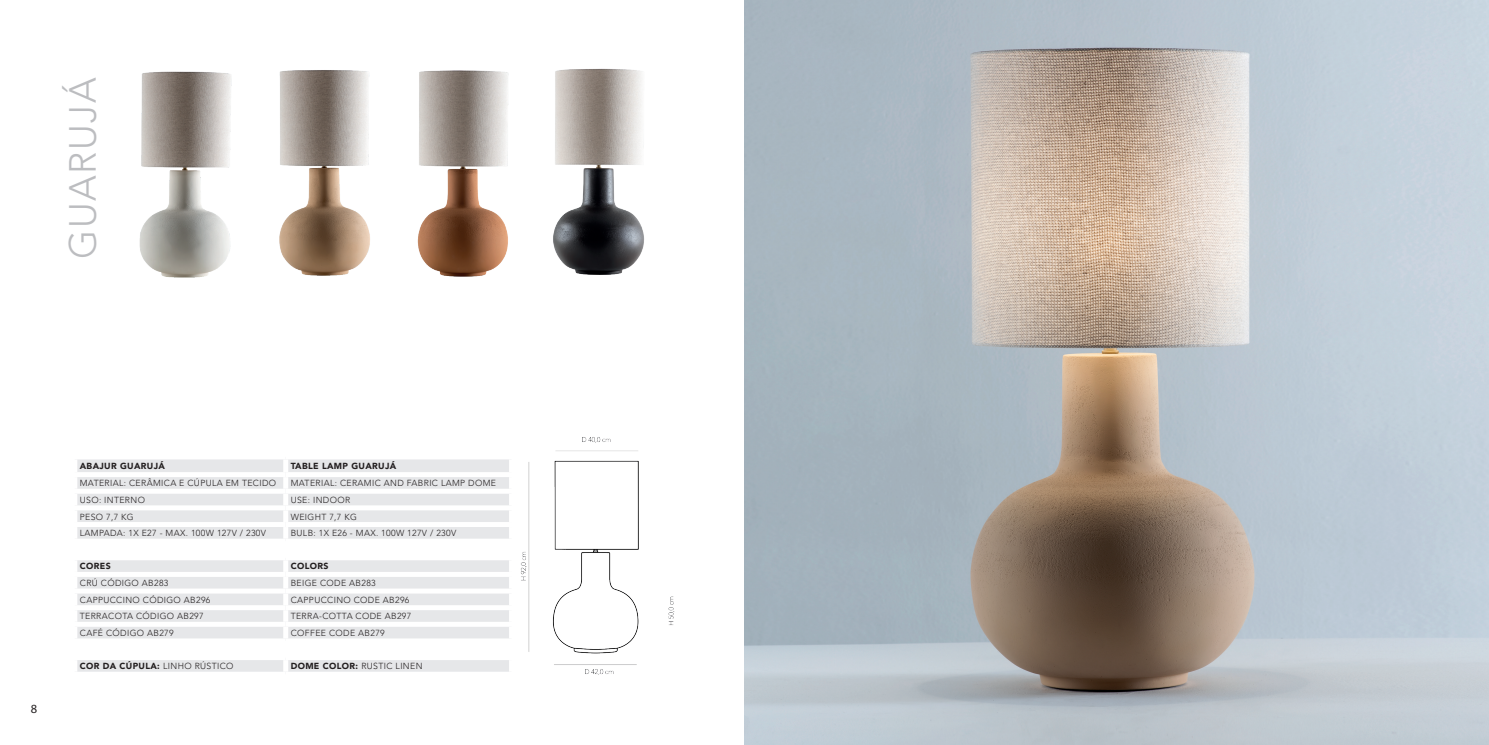
<style>
.page{position:relative;width:1489px;height:745px;background:#fff}
.page>*{position:absolute;margin:0;border:0;box-sizing:border-box;transform-origin:0 0}
.t1{font:300 37.5px "Avenir LT Std";letter-spacing:.04em;color:#bcbdc0}
.t2{font:12.5px "Myriad Pro";color:#231f20}
.t3{font:300 8.75px "Avenir LT Std";letter-spacing:.04em;color:#231f20}
.t4{font:900 8.75px "Avenir LT Std";letter-spacing:.04em;color:#231f20}
.s1{font-weight:300}
.s2{font-weight:900}
</style>
<div class="page">
<img style="left:520px;top:437px;width:155px;height:238px">
<img style="left:139px;top:71px;width:70px;height:207px">
<img style="left:209px;top:70px;width:139px;height:206px">
<img style="left:348px;top:70px;width:136px;height:207px">
<img style="left:484px;top:68px;width:160px;height:207px">
<svg style="left:77px;top:459px;width:432px;height:212px;background:#e7e8ea"></svg>
<svg style="left:77px;top:543px;width:432px;height:12px"></svg>
<svg style="left:77px;top:643px;width:432px;height:11px"></svg>
<div style="left:283px;top:459px;width:5px;height:13px;background:#fff"></div>
<div style="left:72px;top:472px;width:214px;height:5px;background:#fff"></div>
<div style="left:286px;top:472px;width:228px;height:5px;background:#fff"></div>
<div style="left:283px;top:477px;width:5px;height:11px;background:#fff"></div>
<div style="left:72px;top:488px;width:214px;height:5px;background:#fff"></div>
<div style="left:286px;top:488px;width:228px;height:5px;background:#fff"></div>
<div style="left:283px;top:493px;width:5px;height:12px;background:#fff"></div>
<div style="left:72px;top:505px;width:214px;height:5px;background:#fff"></div>
<div style="left:286px;top:505px;width:228px;height:5px;background:#fff"></div>
<div style="left:283px;top:510px;width:5px;height:11px;background:#fff"></div>
<div style="left:72px;top:521px;width:214px;height:5px;background:#fff"></div>
<div style="left:286px;top:521px;width:228px;height:5px;background:#fff"></div>
<div style="left:283px;top:526px;width:5px;height:12px;background:#fff"></div>
<div style="left:72px;top:538px;width:214px;height:5px;background:#fff"></div>
<div style="left:286px;top:538px;width:228px;height:5px;background:#fff"></div>
<div style="left:283px;top:543px;width:5px;height:12px;background:#fff"></div>
<div style="left:72px;top:555px;width:214px;height:5px;background:#fff"></div>
<div style="left:286px;top:555px;width:228px;height:5px;background:#fff"></div>
<div style="left:283px;top:560px;width:5px;height:11px;background:#fff"></div>
<div style="left:72px;top:571px;width:214px;height:5px;background:#fff"></div>
<div style="left:286px;top:571px;width:228px;height:5px;background:#fff"></div>
<div style="left:283px;top:576px;width:5px;height:12px;background:#fff"></div>
<div style="left:72px;top:588px;width:214px;height:5px;background:#fff"></div>
<div style="left:286px;top:588px;width:228px;height:5px;background:#fff"></div>
<div style="left:283px;top:593px;width:5px;height:11px;background:#fff"></div>
<div style="left:72px;top:604px;width:214px;height:5px;background:#fff"></div>
<div style="left:286px;top:604px;width:228px;height:5px;background:#fff"></div>
<div style="left:283px;top:609px;width:5px;height:12px;background:#fff"></div>
<div style="left:72px;top:621px;width:214px;height:5px;background:#fff"></div>
<div style="left:286px;top:621px;width:228px;height:5px;background:#fff"></div>
<div style="left:283px;top:626px;width:5px;height:12px;background:#fff"></div>
<div style="left:72px;top:638px;width:214px;height:5px;background:#fff"></div>
<div style="left:286px;top:638px;width:228px;height:5px;background:#fff"></div>
<div style="left:283px;top:643px;width:5px;height:11px;background:#fff"></div>
<div style="left:72px;top:654px;width:214px;height:5px;background:#fff"></div>
<div style="left:286px;top:654px;width:228px;height:5px;background:#fff"></div>
<div style="left:283px;top:659px;width:5px;height:12px;background:#fff"></div>
<img style="left:744px;top:0;width:744px;height:744px">
<h1 class="t1" style="left:61px;top:258px;width:183px;rotate:-90deg">GUARUJÁ</h1>
<h2 class="t2" style="left:31px;top:700px;width:8px">8</h2>
<p class="t4" style="left:80px;top:460px;width:87px">ABAJUR GUARUJÁ</p>
<p class="t4" style="left:291px;top:460px;width:107px">TABLE LAMP GUARUJÁ</p>
<p class="t3" style="left:80px;top:477px;width:198px">MATERIAL: CERÂMICA E CÚPULA EM TECIDO</p>
<p class="t3" style="left:291px;top:477px;width:207px">MATERIAL: CERAMIC AND FABRIC LAMP DOME</p>
<p class="t3" style="left:80px;top:494px;width:67px">USO: INTERNO</p>
<p class="t3" style="left:291px;top:494px;width:61px">USE: INDOOR</p>
<p class="t3" style="left:80px;top:511px;width:55px">PESO 7,7 KG</p>
<p class="t3" style="left:291px;top:511px;width:68px">WEIGHT 7,7 KG</p>
<p class="t3" style="left:80px;top:527px;width:188px">LAMPADA: 1X E27 - MAX. 100W 127V / 230V</p>
<p class="t3" style="left:291px;top:527px;width:167px">BULB: 1X E26 - MAX. 100W 127V / 230V</p>
<p class="t4" style="left:80px;top:560px;width:32px">CORES</p>
<p class="t4" style="left:291px;top:560px;width:39px">COLORS</p>
<p class="t3" style="left:80px;top:577px;width:90px">CRÚ CÓDIGO AB283</p>
<p class="t3" style="left:291px;top:577px;width:87px">BEIGE CODE AB283</p>
<p class="t3" style="left:80px;top:594px;width:132px">CAPPUCCINO CÓDIGO AB296</p>
<p class="t3" style="left:291px;top:594px;width:120px">CAPPUCCINO CODE AB296</p>
<p class="t3" style="left:80px;top:610px;width:125px">TERRACOTA CÓDIGO AB297</p>
<p class="t3" style="left:291px;top:610px;width:122px">TERRA-COTTA CODE AB297</p>
<p class="t3" style="left:80px;top:627px;width:95px">CAFÉ CÓDIGO AB279</p>
<p class="t3" style="left:291px;top:627px;width:96px">COFFEE CODE AB279</p>
<p class="t4" style="left:80px;top:660px;width:155px">COR DA CÚPULA: <span class="s1">LINHO RÚSTICO</span></p>
<p class="t3" style="left:291px;top:660px;width:133px"><span class="s2">DOME COLOR:</span> RUSTIC LINEN</p>
</div>
